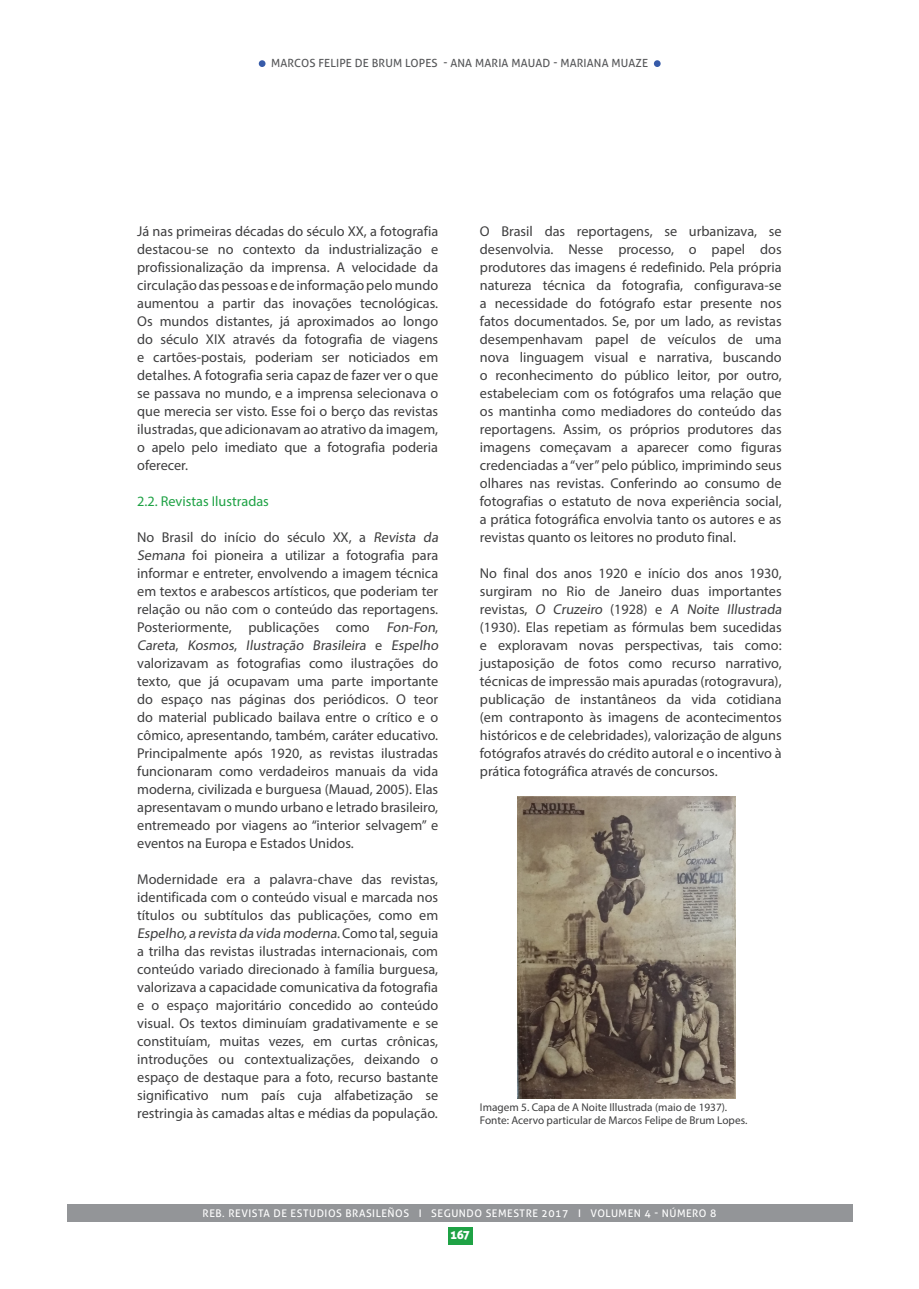
<style>
.page{position:relative;width:919px;height:1289px;background:#fff}
.page>*{position:absolute;margin:0;border:0;box-sizing:border-box;transform-origin:0 0}
.t1{font:14.25px/18px "Myriad Pro";color:#3e3e3f;text-align:justify}
.t2{font:14.25px "Myriad Pro";color:#1fa245}
.t3{font:12px "Aller Display";color:#fff}
.t4{font:11.25px "Myriad Pro";color:#3e3e3f}
.t5{font:11.25px "Aller";letter-spacing:.01em;color:#57585a}
.t6{font:10.5px "Aller";letter-spacing:.05em;color:#fff}
</style>
<div class="page">
<div style="left:67px;top:1203px;width:785px;height:18px;background:#939598"></div>
<div style="left:448px;top:1226px;width:24px;height:18px;background:#1fa245"></div>
<div style="left:259px;top:60px;width:6px;height:7px;background:#375ba9;border-radius:50%"></div>
<div style="left:653px;top:60px;width:7px;height:7px;background:#375ba9;border-radius:50%"></div>
<img style="left:517px;top:796px;width:218px;height:302px">
<p class="t5" style="left:271px;top:56px;width:378px">MARCOS FELIPE DE BRUM LOPES - ANA MARIA MAUAD - MARIANA MUAZE</p>
<p class="t1" style="left:137px;top:222px;width:302px">Já nas primeiras décadas do século XX, a fotografia destacou-se no contexto da industrialização e profissionalização da imprensa. A velocidade da circulação das pessoas e de informação pelo mundo aumentou a partir das inovações tecnológicas.<br>Os mundos distantes, já aproximados ao longo do século XIX através da fotografia de viagens e cartões-postais, poderiam ser noticiados em detalhes. A fotografia seria capaz de fazer ver o que se passava no mundo, e a imprensa selecionava o que merecia ser visto. Esse foi o berço das revistas ilustradas, que adicionavam ao atrativo da imagem, o apelo pelo imediato que a fotografia poderia oferecer.</p>
<p class="t2" style="left:137px;top:492px;width:133px">2.2. Revistas Ilustradas</p>
<p class="t1" style="left:137px;top:528px;width:305px;text-align:left">No Brasil do início do século XX, a Revista da Semana foi pioneira a utilizar a fotografia para informar e entreter, envolvendo a imagem técnica em textos e arabescos artísticos, que poderiam ter relação ou não com o conteúdo das reportagens.<br>Posteriormente, publicações como Fon-Fon, Careta, Kosmos, Ilustração Brasileira e Espelho valorizavam as fotografias como ilustrações do texto, que já ocupavam uma parte importante do espaço nas páginas dos periódicos. O teor do material publicado bailava entre o crítico e o cômico, apresentando, também, caráter educativo.<br>Principalmente após 1920, as revistas ilustradas funcionaram como verdadeiros manuais da vida moderna, civilizada e burguesa (Mauad, 2005). Elas apresentavam o mundo urbano e letrado brasileiro, entremeado por viagens ao “interior selvagem” e eventos na Europa e Estados Unidos.</p>
<p class="t1" style="left:137px;top:870px;width:302px">Modernidade era a palavra-chave das revistas, identificada com o conteúdo visual e marcada nos títulos ou subtítulos das publicações, como em Espelho,a revista da vida moderna. C o m o t a l , s e g u i a a trilha das revistas ilustradas internacionais, com conteúdo variado direcionado à família burguesa, valorizava a capacidade comunicativa da fotografia e o espaço majoritário concedido ao conteúdo visual. Os textos diminuíam gradativamente e se constituíam, muitas vezes, em curtas crônicas, introduções ou contextualizações, deixando o espaço de destaque para a foto, recurso bastante significativo num país cuja alfabetização se restringia às camadas altas e médias da população.</p>
<p class="t1" style="left:480px;top:222px;width:303px">O Brasil das reportagens, se urbanizava, se desenvolvia. Nesse processo, o papel dos produtores das imagens é redefinido. Pela própria natureza técnica da fotografia, configurava-se a necessidade do fotógrafo estar presente nos fatos documentados. Se, por um lado, as revistas desempenhavam papel de veículos de uma nova linguagem visual e narrativa, buscando o reconhecimento do público leitor, por outro, estabeleciam com os fotógrafos uma relação que os mantinha como mediadores do conteúdo das reportagens. Assim, os próprios produtores das imagens começavam a aparecer como figuras credenciadas a “ver” pelo público, imprimindo seus olhares nas revistas. Conferindo ao consumo de fotografias o estatuto de nova experiência social, a prática fotográfica envolvia tanto os autores e as revistas quanto os leitores no produto final.</p>
<p class="t1" style="left:480px;top:564px;width:305px;text-align:left">No final dos anos 1920 e início dos anos 1930, surgiram no Rio de Janeiro duas importantes rev i sta s, O Cruzeiro ( 1 9 2 8) e A Noite Illustrada (1930). Elas repetiam as fórmulas bem sucedidas e exploravam novas perspectivas, tais como: justaposição de fotos como recurso narrativo, técnicas de impressão mais apuradas (rotogravura), publicação de instantâneos da vida cotidiana (em contraponto às imagens de acontecimentos históricos e de celebridades), valorização de alguns fotógrafos através do crédito autoral e o incentivo à prática fotográfica através de concursos.</p>
<p class="t4" style="left:480px;top:1100px;width:249px">Imagem 5. Capa de A Noite Illustrada (maio de 1937).</p>
<p class="t4" style="left:480px;top:1113px;width:269px">Fonte: Acervo particular de Marcos Felipe de Brum Lopes.</p>
<p class="t6" style="left:202px;top:1206px;width:515px">REB. REVISTA DE ESTUDIOS BRASILEÑOS I SEGUNDO SEMESTRE 2017 I VOLUMEN 4 - NÚMERO 8</p>
<p class="t3" style="left:450px;top:1227px;width:21px">167</p>
</div>
